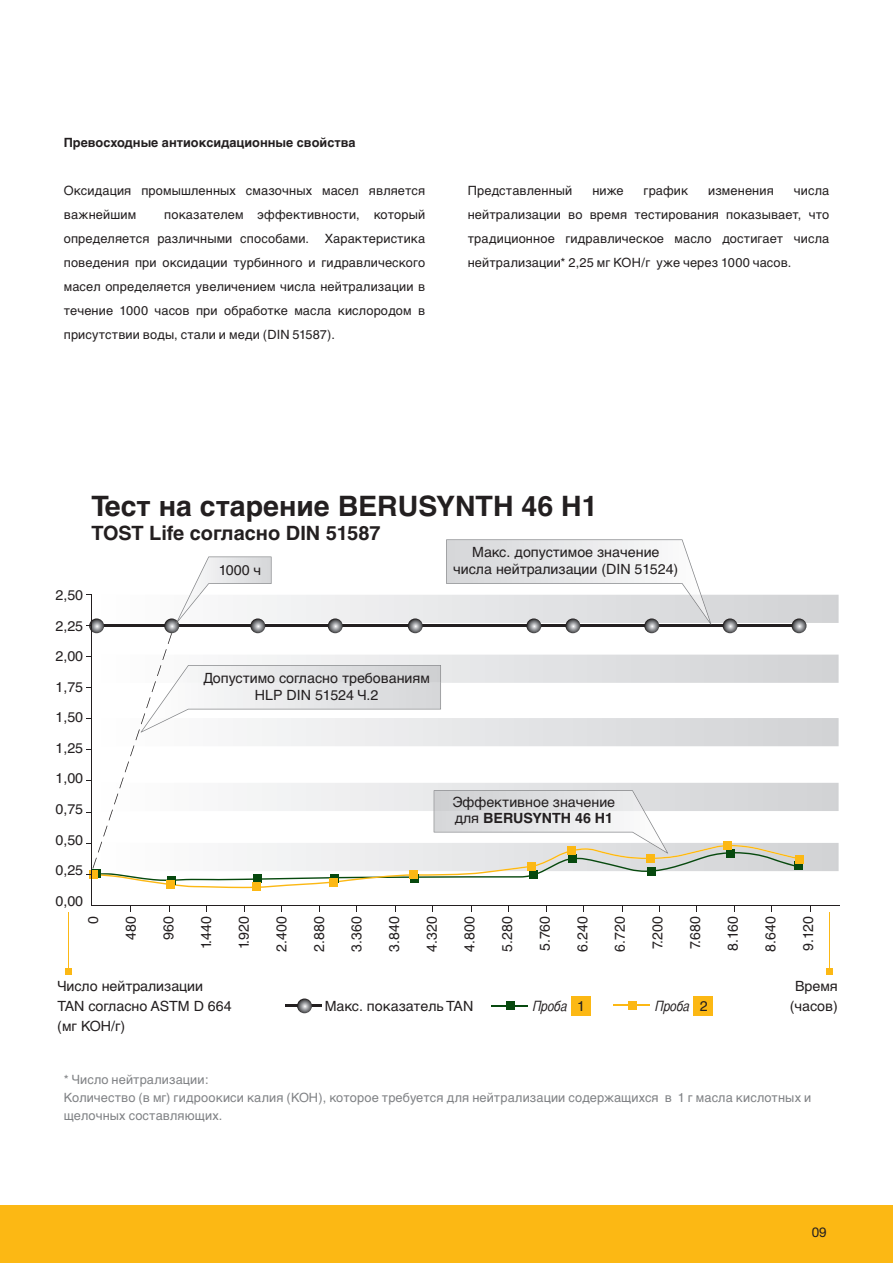
<style>
.page{position:relative;width:893px;height:1263px;background:#fff}
.page>*{position:absolute;margin:0;border:0;box-sizing:border-box;transform-origin:0 0}
.t1{font:700 28.2px "Helvetica Cyr";color:#231f20}
.t2{font:700 19.65px "Helvetica Cyr";color:#231f20}
.t3{font:14.25px "Helvetica Cyr Upright";color:#231f20}
.t4{font:14.1px/30.6px "Helvetica Cyr Upright";color:#231f20;text-align:center}
.t5{font:14.1px "Helvetica CY Oblique";color:#231f20}
.t6{font:13.5px "Helvetica Neue LT Std";color:#231f20}
.DE_BECHEM_Body{font:12.75px/24px "Helvetica Cyr Upright";letter-spacing:.01em;color:#231f20;text-align:justify}
.DE_BECHEM_Body-2{font:12.75px/18px "Helvetica Cyr Upright";letter-spacing:.01em;color:#808285}
.t7{font:700 12.75px "Helvetica Cyr";color:#231f20}
.s1{font-family:"Helvetica Cyr";font-weight:700}
.s2{font-family:"Helvetica Cyr Upright"}
</style>
<div class="page">
<div style="left:252px;top:882px;width:8px;height:9px;background:#fcb814"></div>
<div style="left:166px;top:880px;width:9px;height:9px;background:#fcb814"></div>
<hr style="left:91px;top:905px;width:748px;height:1px;background:#231f20">
<div style="left:571px;top:996px;width:20px;height:20px;background:#fcb814"></div>
<div style="left:506px;top:1001px;width:8px;height:9px;background:#07490e"></div>
<hr style="left:491px;top:1005px;width:37px;height:2px;background:#07490e">
<hr style="left:91px;top:595px;width:1px;height:310px;background:#231f20">
<hr style="left:286px;top:1004px;width:36px;height:3px;background:#231f20">
<svg style="left:297px;top:998px;width:15px;height:15px"></svg>
<div style="left:694px;top:996px;width:19px;height:20px;background:#fcb814"></div>
<div style="left:628px;top:1001px;width:9px;height:8px;background:#fcb814"></div>
<hr style="left:614px;top:1005px;width:36px;height:1px;background:#fcb814">
<hr style="left:68px;top:912px;width:1px;height:59px;background:#fcb814">
<div style="left:65px;top:968px;width:7px;height:6px;background:#fcb814"></div>
<hr style="left:829px;top:912px;width:1px;height:59px;background:#fcb814">
<div style="left:826px;top:968px;width:7px;height:6px;background:#fcb814"></div>
<svg style="left:86px;top:539px;width:753px;height:349px"></svg>
<div style="left:0;top:1205px;width:893px;height:58px;background:#fcb814"></div>
<p class="t7" style="left:64px;top:135px;width:293px">Превосходные антиоксидационные свойства</p>
<p class="DE_BECHEM_Body" style="left:64px;top:179px;width:363px">Оксидация промышленных смазочных масел является важнейшим</p>
<p class="DE_BECHEM_Body" style="left:64px;top:203px;width:363px;text-indent:100px">показателем эффективности, который определяется различными способами. Характеристика поведения при оксидации турбинного и гидравлического масел определяется увеличением числа нейтрализации в течение 1000 часов при обработке масла кислородом в присутствии воды, стали и меди (DIN 51587).</p>
<p class="DE_BECHEM_Body" style="left:468px;top:179px;width:106px">Представленный</p>
<p class="DE_BECHEM_Body" style="left:592px;top:179px;width:33px">ниже</p>
<p class="DE_BECHEM_Body" style="left:644px;top:179px;width:46px">график</p>
<p class="DE_BECHEM_Body" style="left:708px;top:179px;width:67px">изменения</p>
<p class="DE_BECHEM_Body" style="left:468px;top:179px;width:363px;text-indent:326px">числа нейтрализации во время тестирования показывает, что традиционное гидравлическое масло достигает числа нейтрализации* 2,25 мг KOH/г уже через 1000 часов.</p>
<p class="t1" style="left:92px;top:490px;width:507px">Тест на старение BERUSYNTH 46 H1</p>
<p class="t2" style="left:92px;top:522px;width:290px">TOST Life согласно DIN 51587</p>
<p class="t4" style="left:55px;top:580px;width:29px;text-align:justify">2,50<br>2,25<br>2,00<br>1,75<br>1,50<br>1,25<br>1,00<br>0,75<br>0,50<br>0,25<br>0,00</p>
<p class="t4" style="left:219px;top:555px;width:44px">1000 ч</p>
<p class="t4" style="left:453px;top:544px;width:227px;line-height:17px">Макс. допустимое значение числа нейтрализации (DIN 51524)</p>
<p class="t4" style="left:203px;top:670px;width:228px;line-height:17px">Допустимо согласно требованиям<br>HLP DIN 51524 Ч.2</p>
<p class="t4" style="left:452px;top:793px;width:164px;line-height:17px;text-align:left">Эффективное значение для <span class="s1">BERUSYNTH 46 H1</span></p>
<p class="t3" style="left:85px;top:924px;width:9px;rotate:-90deg">0</p>
<p class="t3" style="left:123px;top:940px;width:25px;rotate:-90deg">480</p>
<p class="t3" style="left:161px;top:940px;width:25px;rotate:-90deg">960</p>
<p class="t3" style="left:198px;top:949px;width:35px;rotate:-90deg">1.440</p>
<p class="t3" style="left:236px;top:949px;width:35px;rotate:-90deg">1.920</p>
<p class="t3" style="left:273px;top:951px;width:37px;rotate:-90deg">2.400</p>
<p class="t3" style="left:311px;top:951px;width:37px;rotate:-90deg">2.880</p>
<p class="t3" style="left:349px;top:951px;width:37px;rotate:-90deg">3.360</p>
<p class="t3" style="left:386px;top:951px;width:37px;rotate:-90deg">3.840</p>
<p class="t3" style="left:424px;top:951px;width:37px;rotate:-90deg">4.320</p>
<p class="t3" style="left:462px;top:951px;width:37px;rotate:-90deg">4.800</p>
<p class="t3" style="left:499px;top:951px;width:37px;rotate:-90deg">5.280</p>
<p class="t3" style="left:537px;top:951px;width:36px;rotate:-90deg">5.760</p>
<p class="t3" style="left:574px;top:951px;width:37px;rotate:-90deg">6.240</p>
<p class="t3" style="left:612px;top:951px;width:37px;rotate:-90deg">6.720</p>
<p class="t3" style="left:650px;top:949px;width:34px;rotate:-90deg">7.200</p>
<p class="t3" style="left:687px;top:949px;width:34px;rotate:-90deg">7.680</p>
<p class="t3" style="left:725px;top:951px;width:36px;rotate:-90deg">8.160</p>
<p class="t3" style="left:762px;top:951px;width:37px;rotate:-90deg">8.640</p>
<p class="t3" style="left:800px;top:951px;width:36px;rotate:-90deg">9.120</p>
<p class="t4" style="left:57px;top:976px;width:176px;line-height:19.6px;text-align:left">Число нейтрализации<br>TAN согласно ASTM D 664 (мг KOH/г)</p>
<p class="t4" style="left:325px;top:991px;width:150px">Макс. показатель TAN</p>
<p class="t5" style="left:533px;top:998px;width:54px">Проба <span class="s2">1</span></p>
<p class="t5" style="left:656px;top:998px;width:54px">Проба <span class="s2">2</span></p>
<p class="t4" style="left:790px;top:976px;width:50px;line-height:19.6px">Время (часов)</p>
<p class="DE_BECHEM_Body-2" style="left:64px;top:1070px;width:146px">* Число нейтрализации:</p>
<p class="DE_BECHEM_Body-2" style="left:64px;top:1088px;width:749px">Количество (в мг) гидроокиси калия (КОН), которое требуется для нейтрализации содержащихся в 1 г масла кислотных и щелочных составляющих.</p>
<p class="t6" style="left:812px;top:1224px;width:17px">09</p>
</div>
